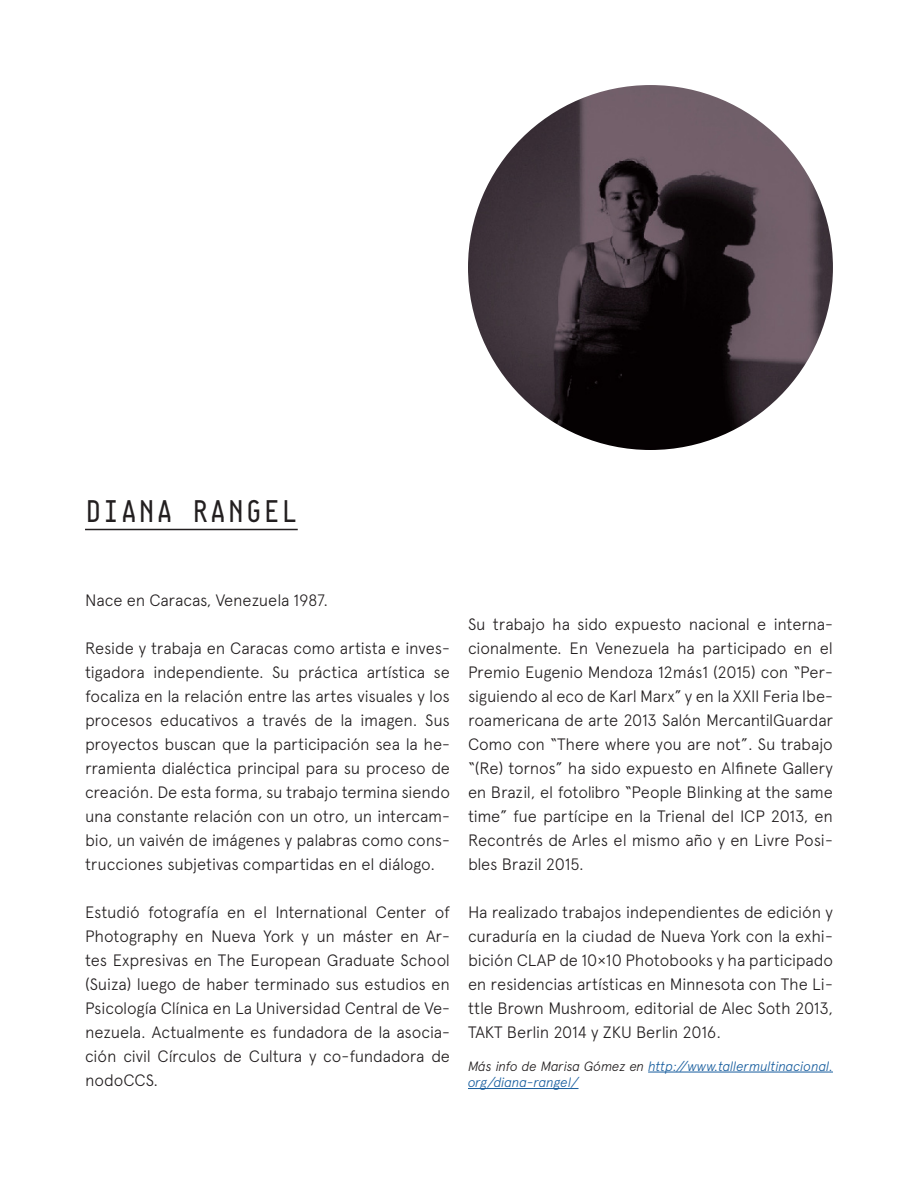
<style>
.page{position:relative;width:918px;height:1188px;background:#fff}
.page>*{position:absolute;margin:0;border:0;box-sizing:border-box;transform-origin:0 0}
.subtítulos{font:30px "Pragma";letter-spacing:.05em;color:#231f20}
.t1{font:300 16.5px/24px "Apercu";letter-spacing:-.015em;color:#231f20;text-align:justify}
.t2{font:italic 300 13.5px/16.5px "Apercu";letter-spacing:-.02em;color:#175d9e}
.s1{color:#231f20}
</style>
<div class="page">
<img style="left:468px;top:85px;width:365px;height:365px;border-radius:182px">
<hr style="left:85px;top:529px;width:213px;height:1px;background:#231f20">
<hr style="left:648px;top:1072px;width:185px;height:1px;background:#175d9e">
<hr style="left:468px;top:1088px;width:111px;height:1px;background:#175d9e">
<p class="subtítulos" style="left:85px;top:491px;width:214px">DIANA RANGEL</p>
<p class="t1" style="left:85px;top:588px;width:245px">Nace en Caracas, Venezuela 1987.</p>
<p class="t1" style="left:85px;top:636px;width:366px">Reside y trabaja en Caracas como artista e inves&shy;tigadora independiente. Su práctica artística se focaliza en la relación entre las artes visuales y los procesos educativos a través de la imagen. Sus proyectos buscan que la participación sea la he&shy;rramienta dialéctica principal para su proceso de creación. De esta forma, su trabajo termina siendo una constante relación con un otro, un intercam&shy;bio, un vaivén de imágenes y palabras como cons&shy;trucciones subjetivas compartidas en el diálogo.</p>
<p class="t1" style="left:85px;top:900px;width:366px">Estudió fotografía en el International Center of Photography en Nueva York y un máster en Ar&shy;tes Expresivas en The European Graduate School (Suiza) luego de haber terminado sus estudios en Psicología Clínica en La Universidad Central de Ve&shy;nezuela. Actualmente es fundadora de la asocia&shy;ción civil Círculos de Cultura y co-fundadora de nodoCCS.</p>
<p class="t1" style="left:468px;top:612px;width:366px">Su trabajo ha sido expuesto nacional e interna&shy;cionalmente. En Venezuela ha participado en el Premio Eugenio Mendoza 12más1 (2015) con “Per&shy;siguiendo al eco de Karl Marx” y en la XXII Feria Ibe&shy;roamericana de arte 2013 Salón MercantilGuardar Como con “There where you are not”. Su trabajo “(Re) tornos” ha sido expuesto en Alfinete Gallery en Brazil, el fotolibro “People Blinking at the same time” fue partícipe en la Trienal del ICP 2013, en Recontrés de Arles el mismo año y en Livre Posi&shy;bles Brazil 2015.</p>
<p class="t1" style="left:468px;top:900px;width:366px">Ha realizado trabajos independientes de edición y curaduría en la ciudad de Nueva York con la exhi&shy;bición CLAP de 10×10 Photobooks y ha participado en residencias artísticas en Minnesota con The Li&shy;ttle Brown Mushroom, editorial de Alec Soth 2013, TAKT Berlin 2014 y ZKU Berlin 2016.</p>
<p class="t2" style="left:468px;top:1058px;width:366px"><span class="s1">Más info de Marisa Gómez en</span> http://www.tallermultinacional. org/diana-rangel/</p>
</div>
